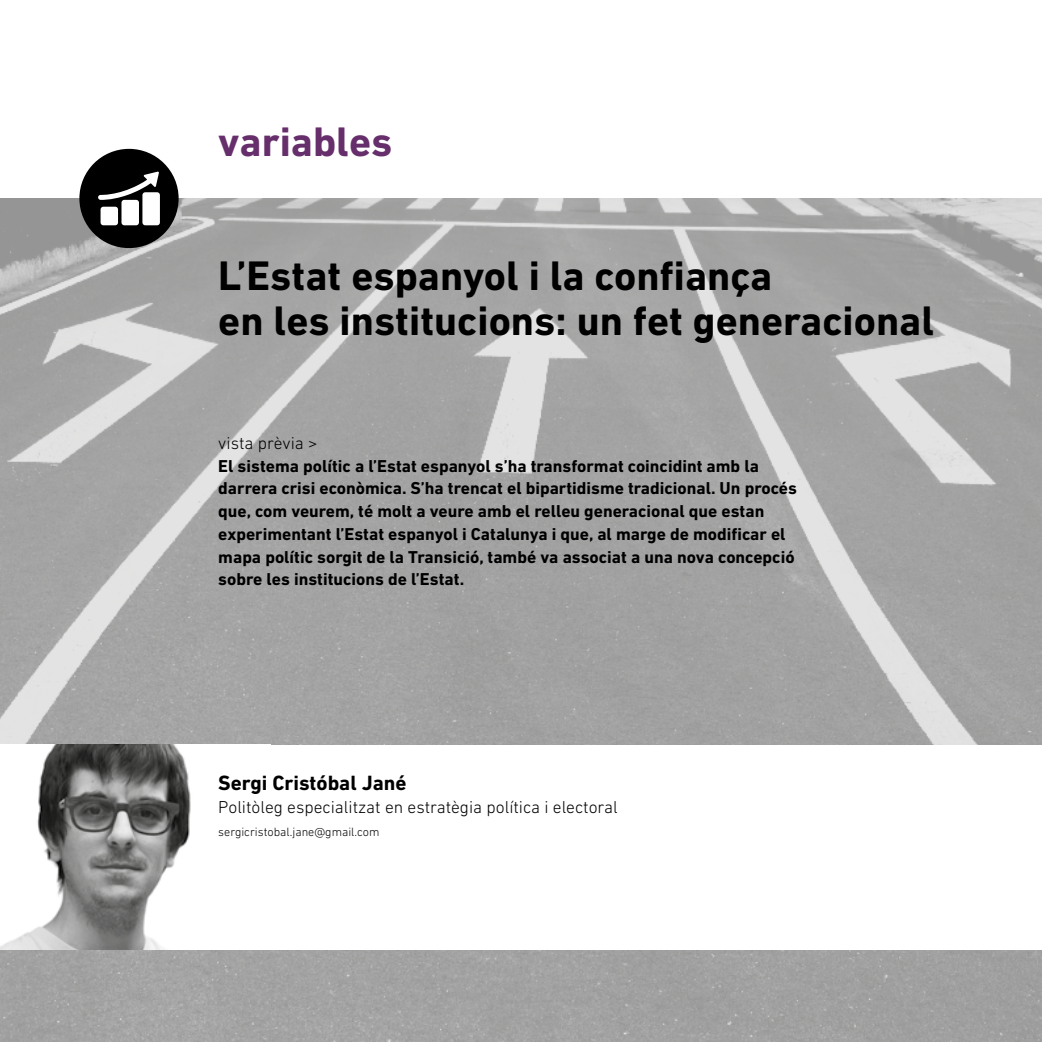
<style>
.page{position:relative;width:1042px;height:1042px;background:#fff}
.page>*{position:absolute;margin:0;border:0;box-sizing:border-box;transform-origin:0 0}
.t1{font:700 42px/45.5px "DIN Next LT Pro";color:#000}
.t2{font:700 42px "DIN Next LT Pro";color:#662e6b}
.t3{font:700 21px "DIN Next LT Pro";color:#000}
.t4{font:700 17.5px/22.8px "DIN Next LT Pro";color:#000}
.t5{font:300 17.5px "DIN Next LT Pro";color:#000}
.t6{font:300 12.25px "DIN Next LT Pro";color:#000}
</style>
<div class="page">
<img style="left:0;top:198px;width:1042px;height:844px">
<div style="left:0;top:744px;width:1042px;height:205px;background:#fff"></div>
<img style="left:0;top:744px;width:191px;height:205px">
<div style="left:79px;top:149px;width:100px;height:99px;background:#000;border-radius:50%"></div>
<div style="left:101px;top:207px;width:17px;height:18px;background:#fff;border-radius:3px"></div>
<div style="left:121px;top:200px;width:18px;height:25px;background:#fff;border-radius:3px"></div>
<div style="left:142px;top:192px;width:18px;height:33px;background:#fff;border-radius:3px"></div>
<svg style="left:98px;top:171px;width:61px;height:29px"></svg>
<h1 class="t2" style="left:218px;top:117px;width:176px">variables</h1>
<h1 class="t1" style="left:218px;top:252px;width:717px">L’Estat espanyol i la confiança<br>en les institucions: un fet generacional</h1>
<p class="t5" style="left:218px;top:433px;width:101px">vista prèvia &gt;</p>
<p class="t4" style="left:218px;top:454px;width:580px">El sistema polític a l’Estat espanyol s’ha transformat coincidint amb la darrera crisi econòmica. S’ha trencat el bipartidisme tradicional. Un procés que, com veurem, té molt a veure amb el relleu generacional que estan experimentant l’Estat espanyol i Catalunya i que, al marge de modificar el mapa polític sorgit de la Transició, també va associat a una nova concepció sobre les institucions de l’Estat.</p>
<p class="t3" style="left:218px;top:771px;width:190px">Sergi Cristóbal Jané</p>
<p class="t5" style="left:218px;top:797px;width:401px">Politòleg especialitzat en estratègia política i electoral</p>
<p class="t6" style="left:218px;top:824px;width:163px">sergicristobal.jane@gmail.com</p>
</div>
